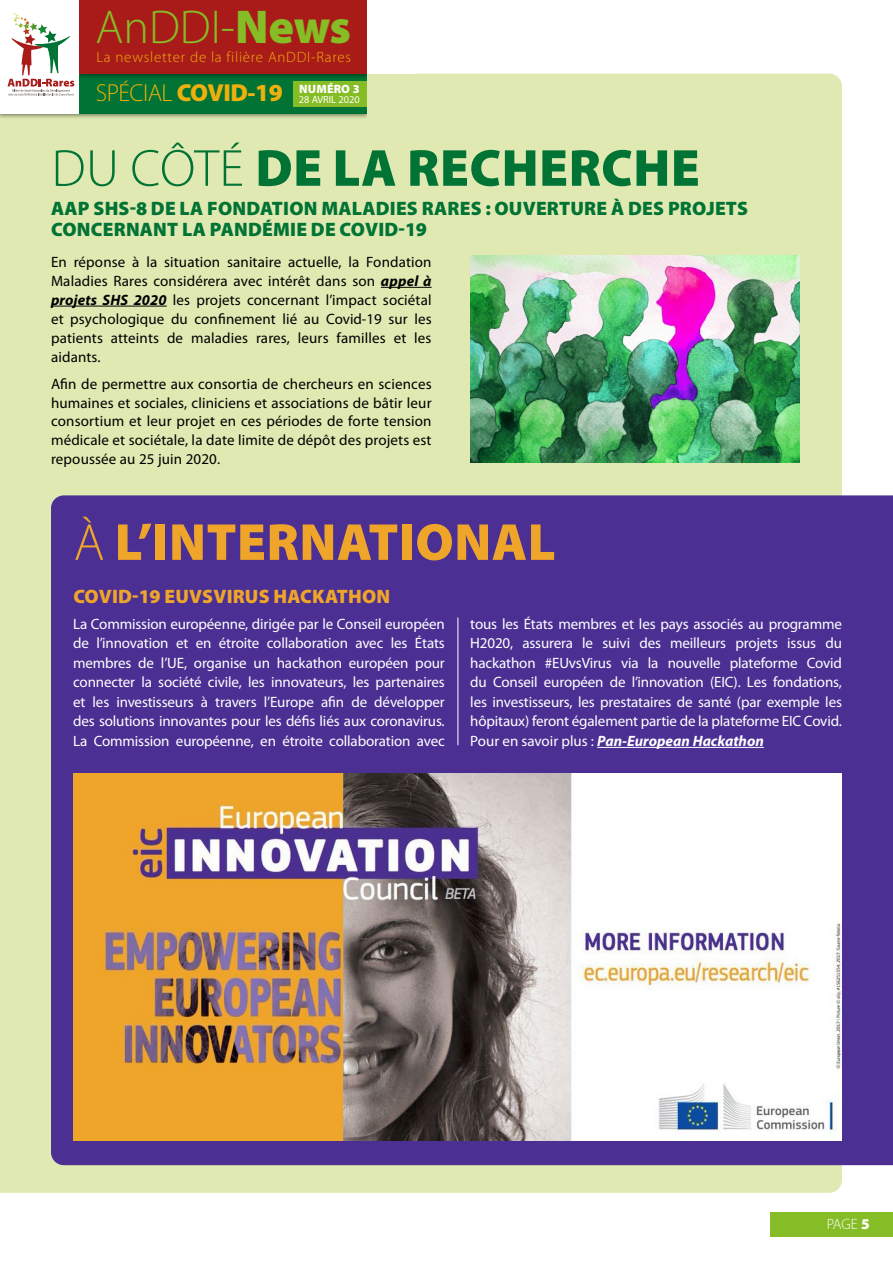
<style>
.page{position:relative;width:893px;height:1263px;background:#fff}
.page>*{position:absolute;margin:0;border:0;box-sizing:border-box;transform-origin:0 0}
.t1{font:900 52.5px "Myriad Pro";letter-spacing:.01em;color:#007335}
.t2{font:900 52.5px "Myriad Pro";letter-spacing:.01em;color:#efa52a}
.t3{font:300 47.7px "Myriad Pro";color:#86bc25}
.t4{font:900 24.6px "Myriad Pro";letter-spacing:-.025em;color:#edb00d}
.t5{font:900 19.5px/21px "Myriad Pro";letter-spacing:.01em;color:#007335}
.t6{font:900 19.5px "Myriad Pro";letter-spacing:.01em;color:#efa52a}
.t7{font:15px/19.5px "Myriad Pro";letter-spacing:-.01em;color:#fff;text-align:justify}
.t8{font:15px/18.9px "Myriad Pro";letter-spacing:.01em;color:#000;text-align:justify}
.t9{font:300 15px "Myriad Pro";letter-spacing:.05em;color:#edb00d}
.t10{font:300 15px "Myriad Pro";color:#fff}
.t11{font:900 12.15px "Myriad Pro";letter-spacing:.01em;color:#fff}
.t12{font:10.35px "Myriad Pro";color:#fff}
.s1{font-weight:900}
.s2{font-weight:300}
.s3{font-weight:700;font-style:italic}
</style>
<div class="page">
<div style="left:0;top:74px;width:842px;height:1119px;background:#e0e9b1"></div>
<div style="left:51px;top:495px;width:842px;height:670px;background:#4b2f93"></div>
<div style="left:771px;top:1212px;width:122px;height:24px;background:#86bc25"></div>
<hr style="left:381px;top:287px;width:51px;height:1px;background:#000">
<hr style="left:51px;top:306px;width:116px;height:1px;background:#000">
<img style="left:470px;top:256px;width:329px;height:206px">
<hr style="left:597px;top:747px;width:167px;height:1px;background:#fff">
<div style="left:0;top:0;width:372px;height:120px;background:#000;opacity:.7"></div>
<div style="left:79px;top:70px;width:288px;height:44px;background:#007335"></div>
<div style="left:293px;top:81px;width:74px;height:26px;background:#86bc25"></div>
<div style="left:73px;top:0;width:300px;height:79px;background:#000;opacity:.7"></div>
<div style="left:79px;top:0;width:288px;height:74px;background:#a91b18"></div>
<div style="left:0;top:0;width:79px;height:114px;background:#fff"></div>
<svg style="left:8px;top:13px;width:66px;height:83px"></svg>
<div style="left:367px;top:74px;width:48px;height:73px;background:#e0e9b1"></div>
<div style="left:367px;top:0;width:48px;height:74px;background:#fff"></div>
<img style="left:73px;top:773px;width:769px;height:367px">
<hr style="left:458px;top:617px;width:1px;height:128px;background:#fff">
<h2 class="t3" style="left:96px;top:1px;width:257px">AnDDI-<span class="s1">News</span></h2>
<h3 class="t4" style="left:96px;top:79px;width:188px"><span class="s2">SPÉCIAL</span> COVID-19</h3>
<p class="t9" style="left:96px;top:49px;width:256px">La newsletter de la filière AnDDI-Rares</p>
<p class="t11" style="left:299px;top:82px;width:62px">NUMÉRO 3</p>
<p class="t12" style="left:299px;top:93px;width:62px">28 AVRIL 2020</p>
<h1 class="t1" style="left:52px;top:138px;width:650px"><span class="s2">DU CÔTÉ</span> DE LA RECHERCHE</h1>
<h3 class="t5" style="left:51px;top:198px;width:698px">AAP SHS-8 DE LA FONDATION MALADIES RARES : OUVERTURE À DES PROJETS<br>CONCERNANT LA PANDÉMIE DE COVID-19</h3>
<p class="t8" style="left:51px;top:253px;width:382px">En réponse à la situation sanitaire actuelle, la Fondation Maladies Rares considérera avec intérêt dans son <span class="s3">appel à projets SHS 2020</span> les projets concernant l’impact sociétal et psychologique du confinement lié au Covid-19 sur les patients atteints de maladies rares, leurs familles et les aidants.</p>
<p class="t8" style="left:51px;top:375px;width:382px">Afin de permettre aux consortia de chercheurs en sciences humaines et sociales, cliniciens et associations de bâtir leur consortium et leur projet en ces périodes de forte tension médicale et sociétale, la date limite de dépôt des projets est repoussée au 25 juin 2020.</p>
<h1 class="t2" style="left:74px;top:512px;width:483px"><span class="s2">À</span> L’INTERNATIONAL</h1>
<h3 class="t6" style="left:73px;top:585px;width:319px">COVID-19 EUVSVIRUS HACKATHON</h3>
<p class="t7" style="left:73px;top:614px;width:373px">La Commission européenne, dirigée par le Conseil européen de l’innovation et en étroite collaboration avec les États membres de l’UE, organise un hackathon européen pour connecter la société civile, les innovateurs, les partenaires et les investisseurs à travers l’Europe afin de développer des solutions innovantes pour les défis liés aux coronavirus.<br>La Commission européenne, en étroite collaboration avec</p>
<p class="t7" style="left:470px;top:614px;width:373px">tous les États membres et les pays associés au programme H2020, assurera le suivi des meilleurs projets issus du hackathon #EUvsVirus via la nouvelle plateforme Covid du Conseil européen de l’innovation (EIC). Les fondations, les investisseurs, les prestataires de santé (par exemple les hôpitaux) feront également partie de la plateforme EIC Covid.<br>Pour en savoir plus : <span class="s3">Pan-European Hackathon</span></p>
<p class="t10" style="left:827px;top:1216px;width:44px">PAGE <span class="s1">5</span></p>
</div>
